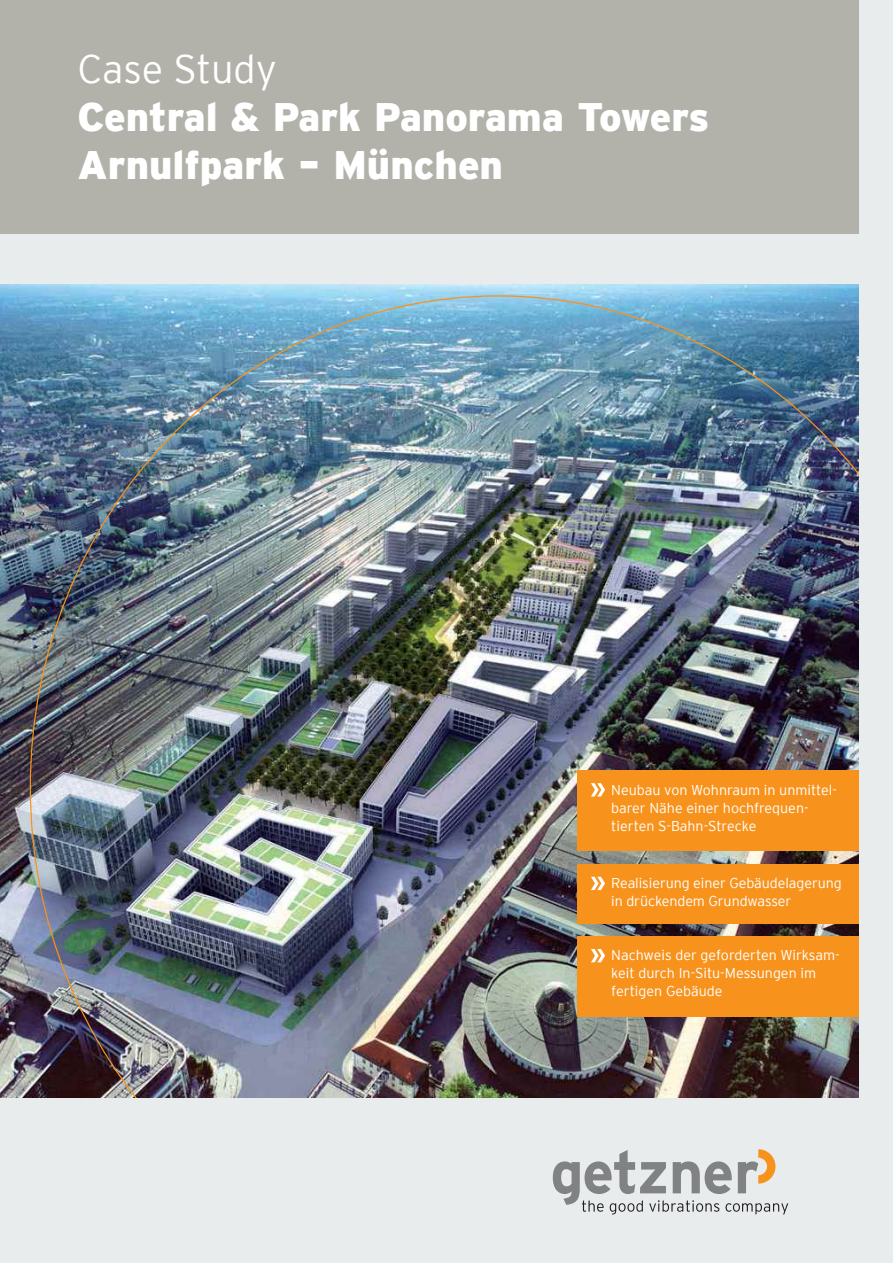
<style>
.page{position:relative;width:893px;height:1263px;background:#e9eced}
.page>*{position:absolute;margin:0;border:0;box-sizing:border-box;transform-origin:0 0}
.t1{font:900 39.75px/48px "Interstate";color:#fff}
.t2{font:300 39.75px "Interstate";letter-spacing:-.01em;color:#fff}
.t3{font:300 14.25px/18px "Interstate";color:#fff}
</style>
<div class="page">
<div style="left:0;top:0;width:859px;height:234px;background:#b2b2aa"></div>
<img style="left:0;top:285px;width:859px;height:813px">
<img style="left:30px;top:295px;width:829px;height:803px">
<svg style="left:553px;top:1149px;width:235px;height:65px"></svg>
<div style="left:577px;top:864px;width:282px;height:59px;background:#f7931d"></div>
<div style="left:577px;top:770px;width:282px;height:81px;background:#f7931d"></div>
<svg style="left:591px;top:783px;width:14px;height:13px"></svg>
<svg style="left:591px;top:877px;width:14px;height:13px"></svg>
<div style="left:577px;top:936px;width:282px;height:81px;background:#f7931d"></div>
<svg style="left:591px;top:949px;width:14px;height:13px"></svg>
<h1 class="t2" style="left:78px;top:51px;width:201px">Case Study</h1>
<h1 class="t1" style="left:78px;top:95px;width:633px">Central &amp; Park Panorama Towers<br>Arnulfpark – München</h1>
<p class="t3" style="left:611px;top:781px;width:227px">Neubau von Wohnraum in unmittel&shy;barer Nähe einer hochfrequen&shy;tierten S-Bahn-Strecke</p>
<p class="t3" style="left:611px;top:875px;width:232px">Realisierung einer Gebäudelagerung in drückendem Grundwasser</p>
<p class="t3" style="left:611px;top:947px;width:230px">Nachweis der geforderten Wirksam&shy;keit durch In-Situ-Messungen im fertigen Gebäude</p>
</div>
